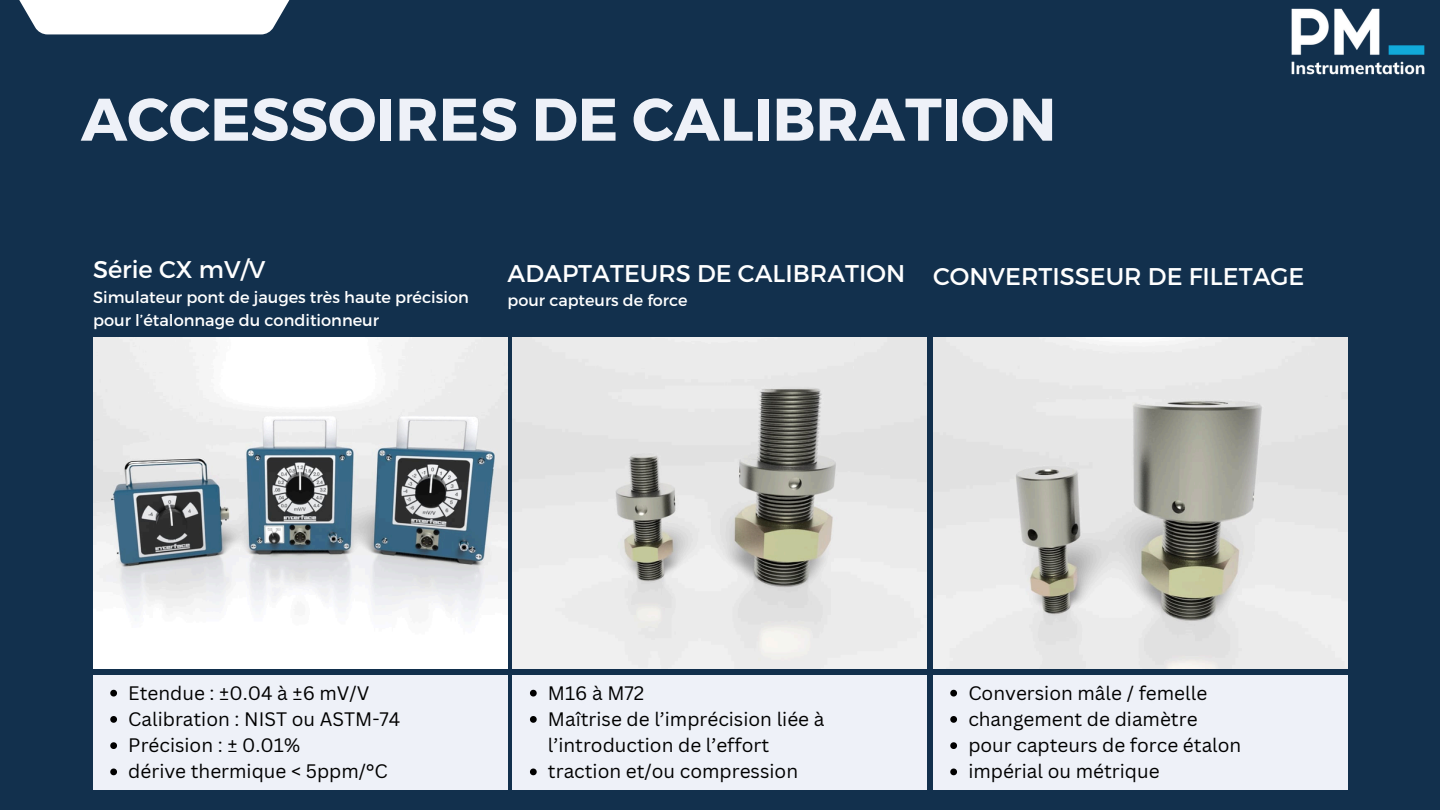
<style>
.page{position:relative;width:1440px;height:810px;background:#12304d}
.page>*{position:absolute;margin:0;border:0;box-sizing:border-box;transform-origin:0 0}
.t1{font:700 60px "Montserrat";color:#eef1f8}
.t2{font:24.2px "Montserrat";color:#fff}
.t3{font:19px/26.2px "Canva Sans";color:#000}
.t4{font:16.2px/22.5px "Montserrat";color:#fff}
.t5{font:16px "Montserrat";color:#fff}
</style>
<div class="page">
<svg style="left:19px;top:0;width:271px;height:34px;fill:#fff"></svg>
<img style="left:1291px;top:8px;width:134px;height:67px">
<img style="left:93px;top:338px;width:414px;height:331px">
<img style="left:513px;top:338px;width:414px;height:331px">
<img style="left:933px;top:338px;width:414px;height:331px">
<div style="left:93px;top:676px;width:414px;height:114px;background:#eef1f8"></div>
<svg style="left:110px;top:690px;width:7px;height:7px"></svg>
<svg style="left:110px;top:716px;width:7px;height:7px"></svg>
<svg style="left:110px;top:742px;width:7px;height:7px"></svg>
<svg style="left:110px;top:769px;width:7px;height:6px"></svg>
<div style="left:513px;top:676px;width:414px;height:114px;background:#eef1f8"></div>
<svg style="left:530px;top:690px;width:7px;height:7px"></svg>
<svg style="left:530px;top:716px;width:7px;height:7px"></svg>
<svg style="left:530px;top:769px;width:7px;height:6px"></svg>
<div style="left:933px;top:676px;width:414px;height:114px;background:#eef1f8"></div>
<svg style="left:950px;top:690px;width:7px;height:7px"></svg>
<svg style="left:950px;top:716px;width:7px;height:7px"></svg>
<svg style="left:950px;top:742px;width:7px;height:7px"></svg>
<svg style="left:950px;top:769px;width:7px;height:6px"></svg>
<p class="t1" style="left:81px;top:80px;width:977px">ACCESSOIRES DE CALIBRATION</p>
<p class="t2" style="left:93px;top:253px;width:174px">Série CX mV/V</p>
<p class="t4" style="left:93px;top:286px;width:377px">Simulateur pont de jauges très haute précision pour l’étalonnage du conditionneur</p>
<p class="t2" style="left:508px;top:257px;width:399px">ADAPTATEURS DE CALIBRATION</p>
<p class="t5" style="left:508px;top:290px;width:181px">pour capteurs de force</p>
<p class="t2" style="left:933px;top:260px;width:373px">CONVERTISSEUR DE FILETAGE</p>
<h3 class="t3" style="left:128px;top:679px;width:243px">Etendue : ±0.04 à ±6 mV/V</h3>
<p class="t3" style="left:128px;top:705px;width:274px">Calibration : NIST ou ASTM-74</p>
<p class="t3" style="left:128px;top:732px;width:173px">Précision : ± 0.01%</p>
<p class="t3" style="left:128px;top:758px;width:261px">dérive thermique &lt; 5ppm/°C</p>
<p class="t3" style="left:548px;top:679px;width:98px">M16 à M72</p>
<p class="t3" style="left:548px;top:705px;width:278px">Maîtrise de l’imprécision liée à l’introduction de l’effort</p>
<p class="t3" style="left:548px;top:758px;width:252px">traction et/ou compression</p>
<p class="t3" style="left:968px;top:679px;width:240px">Conversion mâle / femelle</p>
<p class="t3" style="left:968px;top:705px;width:231px">changement de diamètre</p>
<p class="t3" style="left:968px;top:732px;width:275px">pour capteurs de force étalon</p>
<h2 class="t3" style="left:968px;top:758px;width:193px">impérial ou métrique</h2>
</div>
